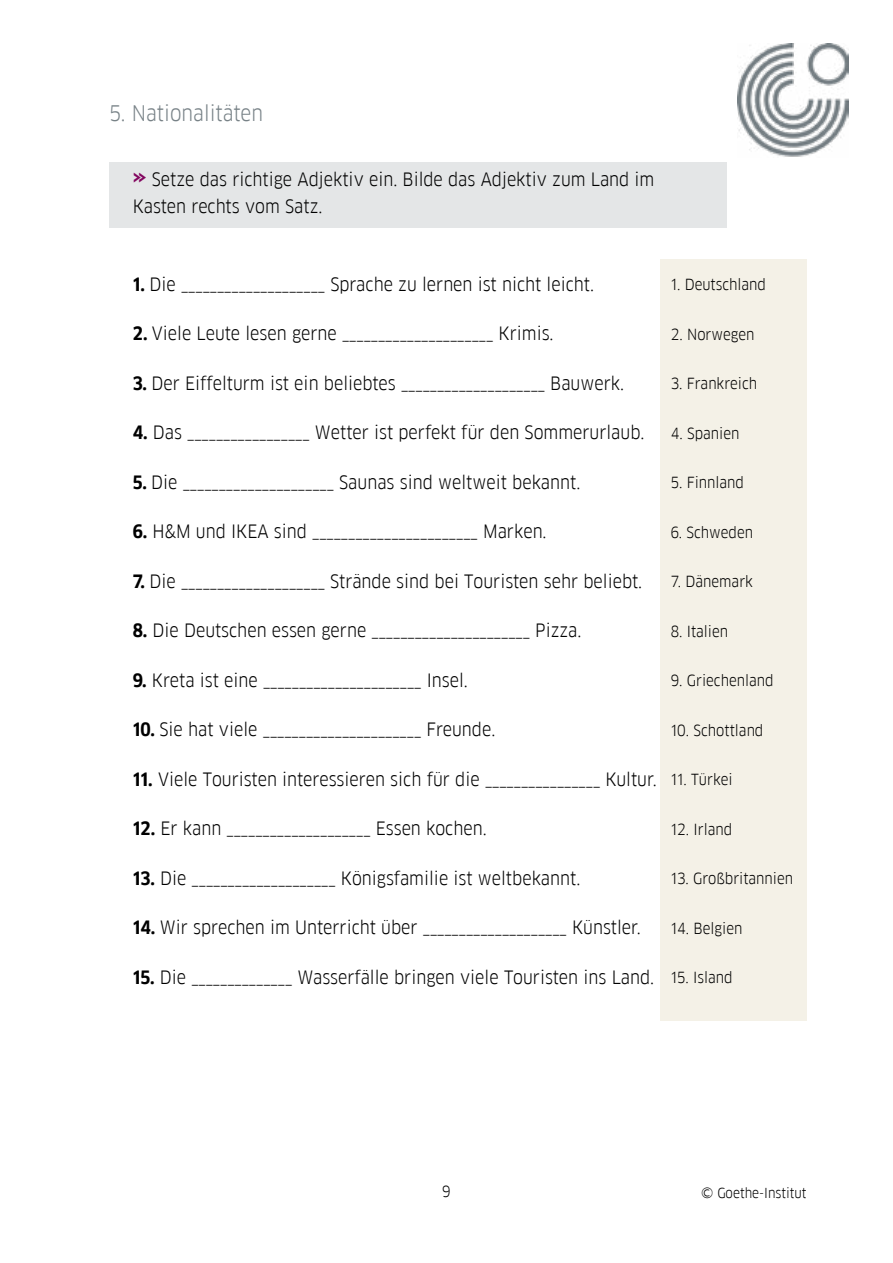
<style>
.page{position:relative;width:893px;height:1263px;background:#fff}
.page>*{position:absolute;margin:0;border:0;box-sizing:border-box;transform-origin:0 0}
.t1{font:21px "Goethe FF Clan";color:#788287}
.t2{font:18px/27px "Goethe FF Clan";color:#000}
.t3{font:15px "Goethe FF Clan";color:#000}
.t4{font:13.5px "Goethe FF Clan";color:#000}
.s1{font-weight:700;font-size:22.5px;color:#82055f}
.s2{font-weight:700}
</style>
<div class="page">
<img style="left:737px;top:44px;width:111px;height:113px">
<div style="left:109px;top:162px;width:618px;height:65px;background:#e4e6e7"></div>
<div style="left:660px;top:259px;width:146px;height:762px;background:#f4f1e7"></div>
<p class="t1" style="left:109px;top:101px;width:155px">5. Nationalitäten</p>
<p class="t2" style="left:133px;top:166px;width:523px"><span class="s1">»</span> Setze das richtige Adjektiv ein. Bilde das Adjektiv zum Land im<br>Kasten rechts vom Satz.</p>
<p class="t2" style="left:133px;top:270px;width:463px"><span class="s2">1.</span> Die ____________________ Sprache zu lernen ist nicht leicht.</p>
<p class="t2" style="left:133px;top:320px;width:422px"><span class="s2">2.</span> Viele Leute lesen gerne _____________________ Krimis.</p>
<p class="t2" style="left:133px;top:369px;width:493px"><span class="s2">3.</span> Der Eiffelturm ist ein beliebtes ____________________ Bauwerk.</p>
<p class="t2" style="left:133px;top:419px;width:513px"><span class="s2">4.</span> Das _________________ Wetter ist perfekt für den Sommerurlaub.</p>
<p class="t2" style="left:133px;top:468px;width:449px"><span class="s2">5.</span> Die _____________________ Saunas sind weltweit bekannt.</p>
<p class="t2" style="left:133px;top:518px;width:415px"><span class="s2">6.</span> H&amp;M und IKEA sind _______________________ Marken.</p>
<p class="t2" style="left:133px;top:567px;width:511px"><span class="s2">7.</span> Die ____________________ Strände sind bei Touristen sehr beliebt.</p>
<p class="t2" style="left:133px;top:617px;width:450px"><span class="s2">8.</span> Die Deutschen essen gerne ______________________ Pizza.</p>
<p class="t2" style="left:133px;top:666px;width:336px"><span class="s2">9.</span> Kreta ist eine ______________________ Insel.</p>
<p class="t2" style="left:133px;top:716px;width:364px"><span class="s2">10.</span> Sie hat viele ______________________ Freunde.</p>
<p class="t2" style="left:133px;top:765px;width:525px"><span class="s2">11.</span> Viele Touristen interessieren sich für die ________________ Kultur.</p>
<p class="t2" style="left:133px;top:815px;width:355px"><span class="s2">12.</span> Er kann ____________________ Essen kochen.</p>
<p class="t2" style="left:133px;top:864px;width:449px"><span class="s2">13.</span> Die ____________________ Königsfamilie ist weltbekannt.</p>
<p class="t2" style="left:133px;top:914px;width:509px"><span class="s2">14.</span> Wir sprechen im Unterricht über ____________________ Künstler.</p>
<p class="t2" style="left:133px;top:963px;width:523px"><span class="s2">15.</span> Die ______________ Wasserfälle bringen viele Touristen ins Land.</p>
<p class="t3" style="left:671px;top:276px;width:97px">1. Deutschland</p>
<p class="t3" style="left:671px;top:325px;width:85px">2. Norwegen</p>
<p class="t3" style="left:671px;top:375px;width:88px">3. Frankreich</p>
<p class="t3" style="left:671px;top:424px;width:70px">4. Spanien</p>
<p class="t3" style="left:671px;top:474px;width:75px">5. Finnland</p>
<p class="t3" style="left:671px;top:523px;width:84px">6. Schweden</p>
<p class="t3" style="left:671px;top:573px;width:84px">7. Dänemark</p>
<p class="t3" style="left:671px;top:622px;width:59px">8. Italien</p>
<p class="t3" style="left:671px;top:672px;width:104px">9. Griechenland</p>
<p class="t3" style="left:671px;top:721px;width:94px">10. Schottland</p>
<p class="t3" style="left:671px;top:771px;width:63px">11. Türkei</p>
<p class="t3" style="left:671px;top:820px;width:63px">12. Irland</p>
<p class="t3" style="left:671px;top:870px;width:124px">13. Großbritannien</p>
<p class="t3" style="left:671px;top:919px;width:73px">14. Belgien</p>
<p class="t3" style="left:671px;top:969px;width:63px">15. Island</p>
<p class="t3" style="left:442px;top:1183px;width:10px">9</p>
<p class="t4" style="left:701px;top:1185px;width:107px">© Goethe-Institut</p>
</div>
